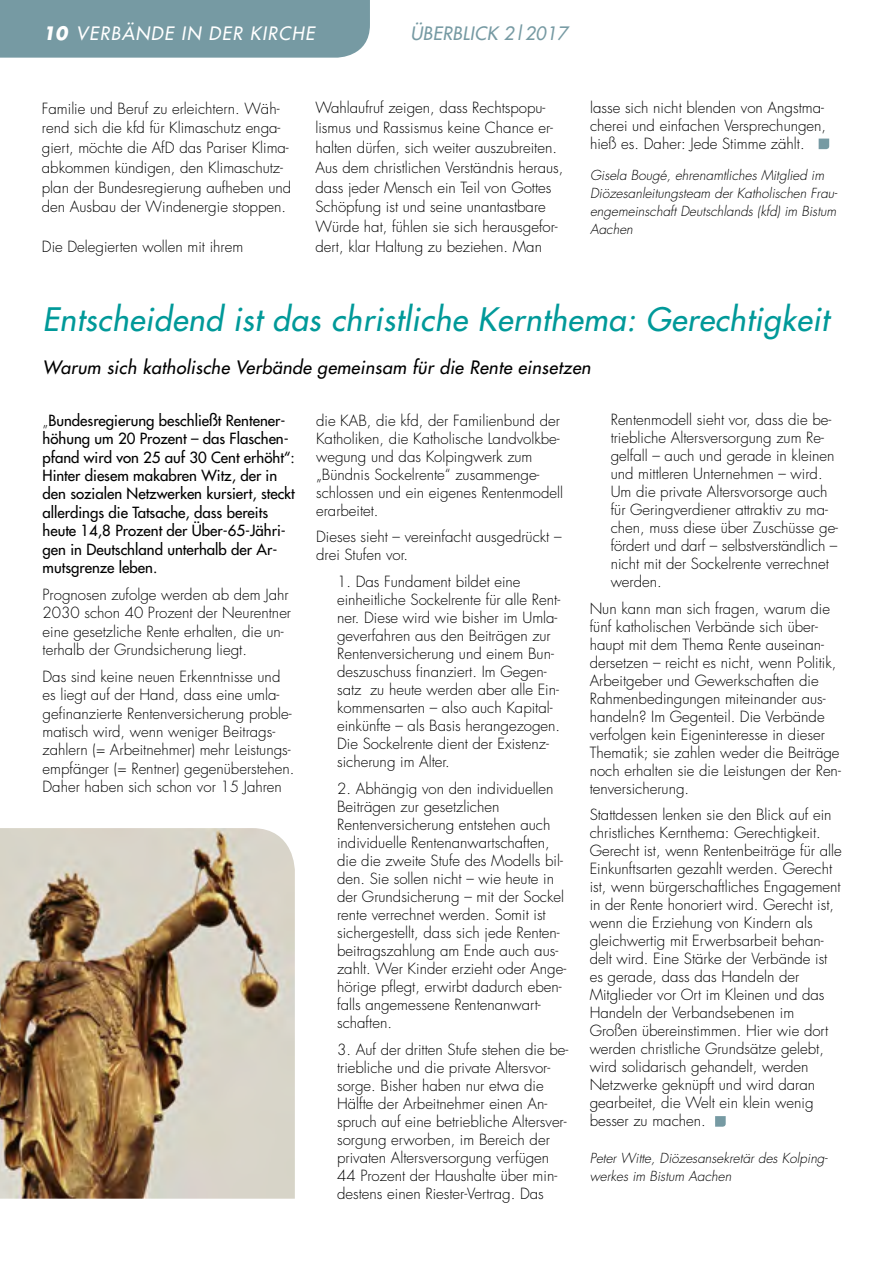
<style>
.page{position:relative;width:893px;height:1263px;background:#fff}
.page>*{position:absolute;margin:0;border:0;box-sizing:border-box;transform-origin:0 0}
.t1{font:italic 31.5px "Futura";letter-spacing:.02em;color:#099}
.t2{font:italic 18px "Futura";letter-spacing:.02em;color:#000}
.t3{font:italic 18px "Futura";letter-spacing:.07em;color:#fff}
.t4{font:italic 18px "Futura";letter-spacing:.02em;color:#769aa3}
.t5{font:300 15px/18px "Futura";color:#000}
.t6{font:15px/18.3px "Futura";color:#000}
.t7{font:italic 300 13.5px/18px "Futura";color:#000}
.s1{font-weight:700}
.s2{font-weight:300}
</style>
<div class="page">
<div style="left:0;top:0;width:370px;height:58px;background:#769aa3"></div>
<svg style="left:715px;top:1116px;width:11px;height:11px"></svg>
<svg style="left:819px;top:139px;width:10px;height:10px"></svg>
<img style="left:0;top:828px;width:295px;height:371px">
<p class="t3" style="left:43px;top:22px;width:273px"><span class="s1">10</span> Verbände in der Kirche</p>
<p class="t4" style="left:410px;top:22px;width:24px">ÜBERB</p>
<p class="t4" style="left:463px;top:22px;width:106px">LICK 2|2017</p>
<p class="t5" style="left:42px;top:98px;width:251px;line-height:19.8px">Familie und Beruf zu erleichtern. Wäh&shy;rend sich die kfd für Klimaschutz enga&shy;giert, möchte die AfD das Pariser Klima&shy;abkommen kündigen, den Klimaschutz&shy;plan der Bundesregierung aufheben und den Ausbau der Windenergie stoppen.</p>
<p class="t5" style="left:42px;top:238px;width:203px">Die Delegierten wollen mit ihrem</p>
<p class="t5" style="left:315px;top:98px;width:250px;line-height:19.8px">Wahlaufruf zeigen, dass Rechtspopu&shy;lismus und Rassismus keine Chance er&shy;halten dürfen, sich weiter auszubreiten.<br>Aus dem christlichen Verständnis heraus, dass jeder Mensch ein Teil von Gottes Schöpfung ist und seine unantastbare Würde hat, fühlen sie sich herausgefor&shy;dert, klar Haltung zu beziehen. Man</p>
<p class="t5" style="left:590px;top:99px;width:238px">lasse sich nicht blenden von Angstma&shy;cherei und einfachen Versprechungen, hieß es. Daher: Jede Stimme zählt.</p>
<p class="t7" style="left:590px;top:166px;width:249px">Gisela Bougé, ehrenamtliches Mitglied im Diözesanleitungsteam der Katholischen Frau&shy;engemeinschaft Deutschlands (kfd) im Bistum Aachen</p>
<h1 class="t1" style="left:43px;top:299px;width:790px">Entscheidend ist das christliche Kernthema: Gerechtigkeit</h1>
<p class="t2" style="left:43px;top:355px;width:549px">Warum sich katholische Verbände gemeinsam für die Rente einsetzen</p>
<p class="t6" style="left:43px;top:411px;width:254px"><span class="s2">„</span>Bundesregierung beschließt Rentener&shy;höhung um 20 Prozent – das Flaschen&shy;pfand wird von 25 auf 30 Cent erhöht“:<br>Hinter diesem makabren Witz, der in den sozialen Netzwerken kursiert, steckt allerdings die Tatsache, dass bereits heute 14,8 Prozent der Über-65-Jähri&shy;gen in Deutschland unterhalb der Ar&shy;mutsgrenze leben.</p>
<p class="t5" style="left:43px;top:585px;width:250px;line-height:18.5px">Prognosen zufolge werden ab dem Jahr 2030 schon 40 Prozent der Neurentner eine gesetzliche Rente erhalten, die un&shy;terhalb der Grundsicherung liegt.</p>
<p class="t5" style="left:43px;top:667px;width:254px">Das sind keine neuen Erkenntnisse und es liegt auf der Hand, dass eine umla&shy;gefinanzierte Rentenversicherung proble&shy;matisch wird, wenn weniger Beitrags&shy;zahlern (= Arbeitnehmer) mehr Leistungs&shy;empfänger (= Rentner) gegenüberstehen.<br>Daher haben sich schon vor 15 Jahren</p>
<p class="t5" style="left:611px;top:411px;width:229px">Rentenmodell sieht vor, dass die be&shy;triebliche Altersversorgung zum Re&shy;gelfall – auch und gerade in kleinen und mittleren Unternehmen – wird.<br>Um die private Altersvorsorge auch für Geringverdiener attraktiv zu ma&shy;chen, muss diese über Zuschüsse ge&shy;fördert und darf – selbstverständlich – nicht mit der Sockelrente verrechnet werden.</p>
<p class="t5" style="left:590px;top:600px;width:253px">Nun kann man sich fragen, warum die fünf katholischen Verbände sich über&shy;haupt mit dem Thema Rente auseinan&shy;dersetzen – reicht es nicht, wenn Politik, Arbeitgeber und Gewerkschaften die Rahmenbedingungen miteinander aus&shy;handeln? Im Gegenteil. Die Verbände verfolgen kein Eigeninteresse in dieser Thematik; sie zahlen weder die Beiträge noch erhalten sie die Leistungen der Ren&shy;tenversicherung.</p>
<p class="t5" style="left:590px;top:806px;width:254px">Stattdessen lenken sie den Blick auf ein christliches Kernthema: Gerechtigkeit.<br>Gerecht ist, wenn Rentenbeiträge für alle Einkunftsarten gezahlt werden. Gerecht ist, wenn bürgerschaftliches Engagement in der Rente honoriert wird. Gerecht ist, wenn die Erziehung von Kindern als gleichwertig mit Erwerbsarbeit behan&shy;delt wird. Eine Stärke der Verbände ist es gerade, dass das Handeln der Mitglieder vor Ort im Kleinen und das Handeln der Verbandsebenen im Großen übereinstimmen. Hier wie dort werden christliche Grundsätze gelebt, wird solidarisch gehandelt, werden Netzwerke geknüpft und wird daran gearbeitet, die Welt ein klein wenig besser zu machen.</p>
<p class="t7" style="left:590px;top:1149px;width:240px">Peter Witte, Diözesansekretär des Kolping&shy;werkes im Bistum Aachen</p>
<p class="t5" style="left:316px;top:411px;width:249px">die KAB, die kfd, der Familienbund der Katholiken, die Katholische Landvolkbe&shy;wegung und das Kolpingwerk zum „Bündnis Sockelrente“ zusammenge&shy;schlossen und ein eigenes Rentenmodell erarbeitet.</p>
<p class="t5" style="left:316px;top:528px;width:247px">Dieses sieht – vereinfacht ausgedrückt – drei Stufen vor.</p>
<p class="t5" style="left:337px;top:573px;width:225px">1. Das Fundament bildet eine einheitliche Sockelrente für alle Rent&shy;ner. Diese wird wie bisher im Umla&shy;geverfahren aus den Beiträgen zur Rentenversicherung und einem Bun&shy;deszuschuss finanziert. Im Gegen&shy;satz zu heute werden aber alle Ein&shy;kommensarten – also auch Kapital&shy;einkünfte – als Basis herangezogen.<br>Die Sockelrente dient der Existenz&shy;sicherung im Alter.</p>
<p class="t5" style="left:337px;top:779px;width:231px">2. Abhängig von den individuellen Beiträgen zur gesetzlichen Rentenversicherung entstehen auch individuelle Rentenanwartschaften, die die zweite Stufe des Modells bil&shy;den. Sie sollen nicht – wie heute in der Grundsicherung – mit der Sockel rente verrechnet werden. Somit ist sichergestellt, dass sich jede Renten&shy;beitragszahlung am Ende auch aus&shy;zahlt. Wer Kinder erzieht oder Ange&shy;hörige pflegt, erwirbt dadurch eben&shy;falls angemessene Rentenanwart&shy;schaften.</p>
<p class="t5" style="left:337px;top:1040px;width:233px">3. Auf der dritten Stufe stehen die be&shy;triebliche und die private Altersvor&shy;sorge. Bisher haben nur etwa die Hälfte der Arbeitnehmer einen An&shy;spruch auf eine betriebliche Altersver&shy;sorgung erworben, im Bereich der privaten Altersversorgung verfügen 44 Prozent der Haushalte über min&shy;destens einen Riester-Vertrag. Das</p>
</div>
